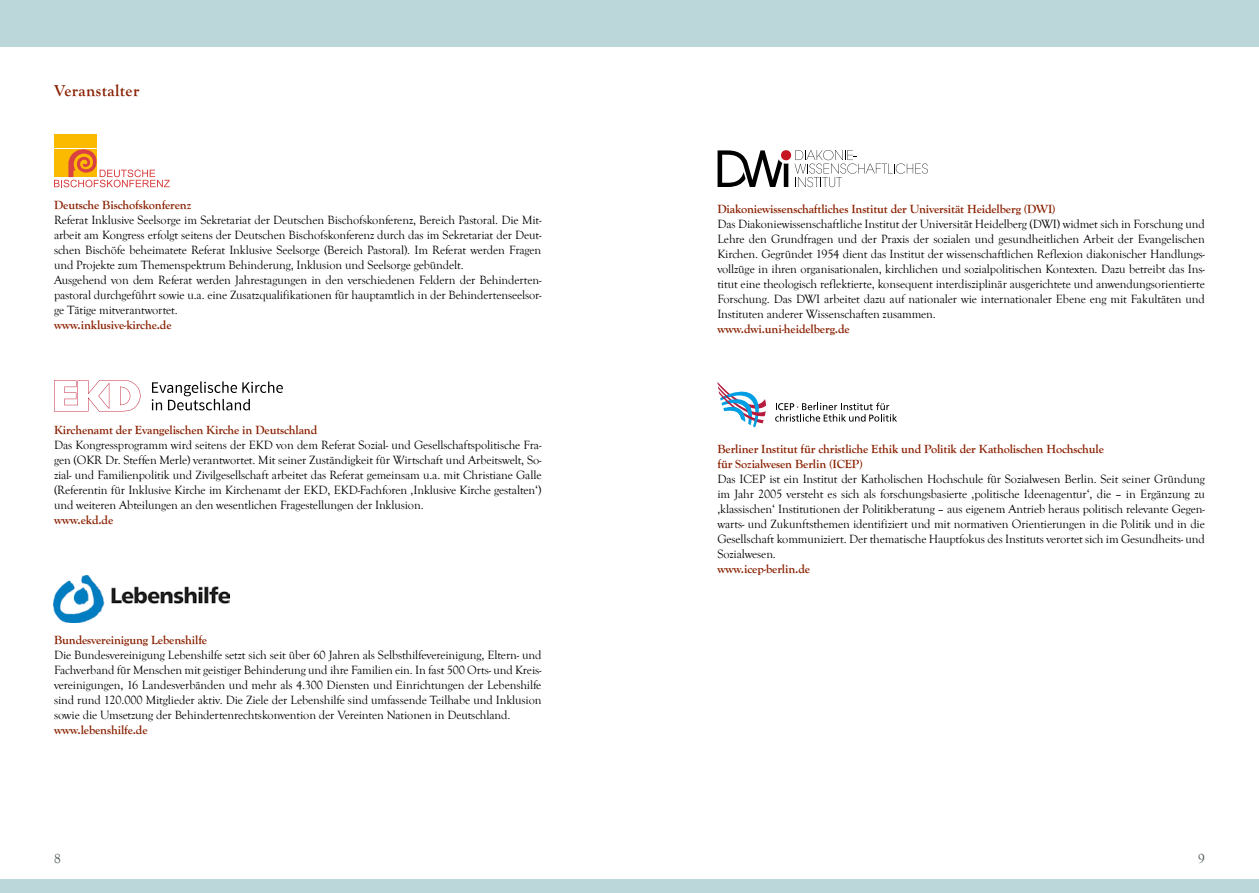
<style>
.page{position:relative;width:1259px;height:893px;background:#fff}
.page>*{position:absolute;margin:0;border:0;box-sizing:border-box;transform-origin:0 0}
.t1{font:700 16.5px "Goudy Old Style T";letter-spacing:.025em;color:#892000}
.t2{font:13.5px "Goudy Old Style T";color:#434e4f}
.t3{font:12.3px/15px "Goudy Old Style T";letter-spacing:-.01em;color:#000;text-align:justify}
.t4{font:700 12.3px/15px "Goudy Old Style T";letter-spacing:-.01em;color:#892000}
</style>
<div class="page">
<div style="left:0;top:880px;width:629px;height:13px;background:#bcd7da"></div>
<div style="left:629px;top:880px;width:630px;height:13px;background:#bcd7da"></div>
<div style="left:0;top:0;width:629px;height:46px;background:#bcd7da"></div>
<div style="left:629px;top:0;width:630px;height:46px;background:#bcd7da"></div>
<svg style="left:775px;top:403px;width:122px;height:19px"></svg>
<svg style="left:717px;top:382px;width:49px;height:45px"></svg>
<svg style="left:152px;top:381px;width:131px;height:29px"></svg>
<svg style="left:54px;top:380px;width:87px;height:31px"></svg>
<svg style="left:794px;top:150px;width:134px;height:37px"></svg>
<svg style="left:717px;top:150px;width:71px;height:37px"></svg>
<div style="left:781px;top:150px;width:10px;height:10px;background:#c61725;border-radius:50%"></div>
<div style="left:54px;top:135px;width:13px;height:13px;background:#fbba00"></div>
<div style="left:68px;top:135px;width:29px;height:13px;background:#fbba00"></div>
<svg style="left:54px;top:149px;width:116px;height:38px"></svg>
<img style="left:53px;top:575px;width:176px;height:47px">
<h1 class="t1" style="left:54px;top:82px;width:87px">Veranstalter</h1>
<p class="t4" style="left:54px;top:197px;width:139px">Deutsche Bischofskonferenz</p>
<p class="t3" style="left:54px;top:213px;width:489px;text-align:left">Referat Inklusive Seelsorge im Sekretariat der Deutschen Bischofskonferenz, Bereich Pastoral. Die Mit&shy;arbeit am Kongress erfolgt seitens der Deutschen Bischofskonferenz durch das im Sekretariat der Deut&shy;schen Bischöfe beheimatete Referat Inklusive Seelsorge (Bereich Pastoral). Im Referat werden Fragen und Projekte zum Themenspektrum Behinderung, Inklusion und Seelsorge gebündelt.<br>Ausgehend von dem Referat werden Jahrestagungen in den verschiedenen Feldern der Behinderten&shy;pastoral durchgeführt sowie u.a. eine Zusatzqualifikationen für hauptamtlich in der Behindertenseelsor&shy;ge Tätige mitverantwortet.</p>
<p class="t4" style="left:54px;top:317px;width:119px">www.inklusive-kirche.de</p>
<p class="t4" style="left:54px;top:422px;width:265px">Kirchenamt der Evangelischen Kirche in Deutschland</p>
<p class="t3" style="left:54px;top:438px;width:489px">Das Kongressprogramm wird seitens der EKD von dem Referat Sozial- und Gesellschaftspolitische Fra&shy;gen (OKR Dr. Steffen Merle) verantwortet. Mit seiner Zuständigkeit für Wirtschaft und Arbeitswelt, So&shy;zial- und Familienpolitik und Zivilgesellschaft arbeitet das Referat gemeinsam u.a. mit Christiane Galle (Referentin für Inklusive Kirche im Kirchenamt der EKD, EKD-Fachforen ‚Inklusive Kirche gestalten‘) und weiteren Abteilungen an den wesentlichen Fragestellungen der Inklusion.</p>
<p class="t4" style="left:54px;top:512px;width:61px">www.ekd.de</p>
<p class="t4" style="left:54px;top:632px;width:154px">Bundesvereinigung Lebenshilfe</p>
<p class="t3" style="left:54px;top:648px;width:489px">Die Bundesvereinigung Lebenshilfe setzt sich seit über 60 Jahren als Selbsthilfevereinigung, Eltern- und Fachverband für Menschen mit geistiger Behinderung und ihre Familien ein. In fast 500 Orts- und Kreis&shy;vereinigungen, 16 Landesverbänden und mehr als 4.300 Diensten und Einrichtungen der Lebenshilfe sind rund 120.000 Mitglieder aktiv. Die Ziele der Lebenshilfe sind umfassende Teilhabe und Inklusion sowie die Umsetzung der Behindertenrechtskonvention der Vereinten Nationen in Deutschland.</p>
<p class="t4" style="left:54px;top:722px;width:95px">www.lebenshilfe.de</p>
<p class="t4" style="left:717px;top:201px;width:340px">Diakoniewissenschaftliches Institut der Universität Heidelberg (DWI)</p>
<p class="t3" style="left:717px;top:216px;width:489px">Das Diakoniewissenschaftliche Institut der Universität Heidelberg (DWI) widmet sich in Forschung und Lehre den Grundfragen und der Praxis der sozialen und gesundheitlichen Arbeit der Evangelischen Kirchen. Gegründet 1954 dient das Institut der wissenschaftlichen Reflexion diakonischer Handlungs&shy;vollzüge in ihren organisationalen, kirchlichen und sozialpolitischen Kontexten. Dazu betreibt das Ins&shy;titut eine theologisch reflektierte, konsequent interdisziplinär ausgerichtete und anwendungsorientierte Forschung. Das DWI arbeitet dazu auf nationaler wie internationaler Ebene eng mit Fakultäten und Instituten anderer Wissenschaften zusammen.</p>
<p class="t4" style="left:717px;top:321px;width:134px">www.dwi.uni-heidelberg.de</p>
<p class="t4" style="left:717px;top:441px;width:388px">Berliner Institut für christliche Ethik und Politik der Katholischen Hochschule für Sozialwesen Berlin (ICEP)</p>
<p class="t3" style="left:717px;top:471px;width:489px">Das ICEP ist ein Institut der Katholischen Hochschule für Sozialwesen Berlin. Seit seiner Gründung im Jahr 2005 versteht es sich als forschungsbasierte ‚politische Ideenagentur‘, die – in Ergänzung zu ‚klassischen‘ Institutionen der Politikberatung – aus eigenem Antrieb heraus politisch relevante Gegen&shy;warts- und Zukunftsthemen identifiziert und mit normativen Orientierungen in die Politik und in die Gesellschaft kommuniziert. Der thematische Hauptfokus des Instituts verortet sich im Gesundheits- und Sozialwesen.</p>
<p class="t4" style="left:717px;top:561px;width:94px">www.icep-berlin.de</p>
<p class="t2" style="left:54px;top:851px;width:8px">8</p>
<p class="t2" style="left:1198px;top:851px;width:8px">9</p>
</div>
